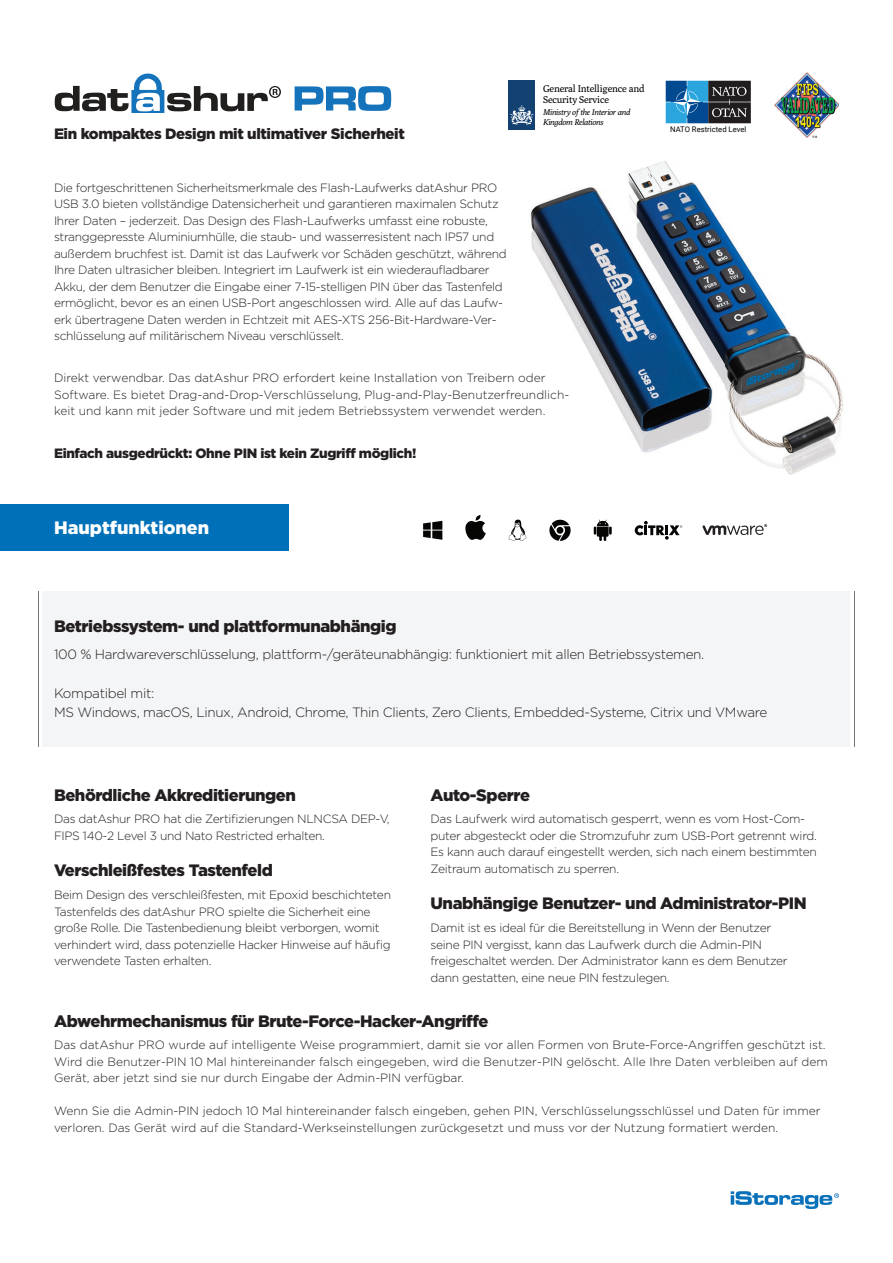
<style>
.page{position:relative;width:893px;height:1263px;background:#fff}
.page>*{position:absolute;margin:0;border:0;box-sizing:border-box;transform-origin:0 0}
.t1{font:900 18px "Gotham Pro";color:#fff}
.t2{font:900 16.5px "Gotham Pro";letter-spacing:-.025em;color:#231f20}
.t3{font:900 15px "Gotham Pro";letter-spacing:-.025em;color:#231f20}
.t4{font:300 13.5px/19.5px "Gotham Pro";letter-spacing:-.025em;color:#231f20}
.t5{font:900 13.5px "Gotham Pro";letter-spacing:-.025em;color:#231f20}
.t6{font:300 12px/16.5px "Gotham Pro";letter-spacing:-.025em;color:#231f20}
.t7{font:300 12px/16.5px "Gotham Pro";color:#231f20}
.t8{font:9.9px/10.6px "Poly";letter-spacing:-.025em;color:#040503}
.t9{font:italic 8.25px/9.9px "Poly";letter-spacing:-.025em;color:#040503}
.t10{font:7.65px "Roboto";color:#040503}
</style>
<div class="page">
<img style="left:530px;top:161px;width:314px;height:314px">
<div style="left:0;top:505px;width:288px;height:46px;background:#0071b9"></div>
<svg style="left:594px;top:519px;width:18px;height:22px"></svg>
<svg style="left:465px;top:515px;width:21px;height:25px"></svg>
<svg style="left:549px;top:520px;width:22px;height:21px"></svg>
<div style="left:557px;top:527px;width:6px;height:7px;background:#050504;border-radius:50%"></div>
<svg style="left:423px;top:521px;width:19px;height:19px"></svg>
<svg style="left:509px;top:520px;width:18px;height:21px"></svg>
<svg style="left:634px;top:521px;width:48px;height:19px"></svg>
<svg style="left:702px;top:524px;width:65px;height:11px"></svg>
<svg style="left:731px;top:1191px;width:108px;height:18px"></svg>
<div style="left:38px;top:591px;width:817px;height:155px;background:#f4f5f6"></div>
<svg style="left:666px;top:81px;width:85px;height:42px;background:#345e7b"></svg>
<img style="left:774px;top:73px;width:65px;height:64px">
<div style="left:508px;top:81px;width:27px;height:49px;background:#124172"></div>
<svg style="left:510px;top:105px;width:23px;height:20px"></svg>
<svg style="left:295px;top:86px;width:96px;height:25px"></svg>
<svg style="left:55px;top:73px;width:226px;height:40px"></svg>
<p class="t3" style="left:54px;top:125px;width:352px">Ein kompaktes Design mit ultimativer Sicherheit</p>
<p class="t8" style="left:543px;top:84px;width:103px">General Intelligence and<br>Security Service</p>
<p class="t9" style="left:543px;top:107px;width:89px">Ministry of the Interior and<br>Kingdom Relations</p>
<p class="t6" style="left:54px;top:179px;width:454px">Die fortgeschrittenen Sicherheitsmerkmale des Flash-Laufwerks datAshur PRO USB 3.0 bieten vollständige Datensicherheit und garantieren maximalen Schutz Ihrer Daten – jederzeit. Das Design des Flash-Laufwerks umfasst eine robuste, stranggepresste Aluminiumhülle, die staub- und wasserresistent nach IP57 und außerdem bruchfest ist. Damit ist das Laufwerk vor Schäden geschützt, während Ihre Daten ultrasicher bleiben. Integriert im Laufwerk ist ein wiederaufladbarer Akku, der dem Benutzer die Eingabe einer 7-15-stelligen PIN über das Tastenfeld ermöglicht, bevor es an einen USB-Port angeschlossen wird. Alle auf das Laufw&shy;erk übertragene Daten werden in Echtzeit mit AES-XTS 256-Bit-Hardware-Ver&shy;schlüsselung auf militärischem Niveau verschlüsselt.</p>
<p class="t7" style="left:54px;top:370px;width:517px">Direkt verwendbar. Das datAshur PRO erfordert keine Installation von Treibern oder<br>Software. Es bietet Drag-and-Drop-Verschlüsselung, Plug-and-Play-Benutzerfreundlich&shy;keit und kann mit jeder Software und mit jedem Betriebssystem verwendet werden.</p>
<p class="t5" style="left:54px;top:446px;width:364px">Einfach ausgedrückt: Ohne PIN ist kein Zugriff möglich!</p>
<h1 class="t1" style="left:54px;top:518px;width:157px">Hauptfunktionen</h1>
<p class="t10" style="left:670px;top:124px;width:78px">NATO Restricted Level</p>
<h2 class="t2" style="left:54px;top:617px;width:344px">Betriebssystem- und plattformunabhängig</h2>
<p class="t4" style="left:54px;top:644px;width:652px">100 % Hardwareverschlüsselung, plattform-/geräteunabhängig: funktioniert mit allen Betriebssystemen.</p>
<p class="t4" style="left:54px;top:683px;width:715px">Kompatibel mit:<br>MS Windows, macOS, Linux, Android, Chrome, Thin Clients, Zero Clients, Embedded-Systeme, Citrix und VMware</p>
<h2 class="t2" style="left:54px;top:785px;width:243px">Behördliche Akkreditierungen</h2>
<p class="t6" style="left:54px;top:811px;width:337px">Das datAshur PRO hat die Zertifizierungen NLNCSA DEP-V,<br>FIPS 140-2 Level 3 und Nato Restricted erhalten.</p>
<h2 class="t2" style="left:54px;top:861px;width:220px">Verschleißfestes Tastenfeld</h2>
<p class="t6" style="left:54px;top:887px;width:339px">Beim Design des verschleißfesten, mit Epoxid beschichteten Tastenfelds des datAshur PRO spielte die Sicherheit eine große Rolle. Die Tastenbedienung bleibt verborgen, womit verhindert wird, dass potenzielle Hacker Hinweise auf häufig verwendete Tasten erhalten.</p>
<h2 class="t2" style="left:431px;top:785px;width:101px">Auto-Sperre</h2>
<p class="t6" style="left:431px;top:811px;width:388px">Das Laufwerk wird automatisch gesperrt, wenn es vom Host-Com&shy;puter abgesteckt oder die Stromzufuhr zum USB-Port getrennt wird.<br>Es kann auch darauf eingestellt werden, sich nach einem bestimmten Zeitraum automatisch zu sperren.</p>
<h2 class="t2" style="left:431px;top:894px;width:378px">Unabhängige Benutzer- und Administrator-PIN</h2>
<p class="t6" style="left:431px;top:920px;width:359px">Damit ist es ideal für die Bereitstellung in Wenn der Benutzer seine PIN vergisst, kann das Laufwerk durch die Admin-PIN freigeschaltet werden. Der Administrator kann es dem Benutzer dann gestatten, eine neue PIN festzulegen.</p>
<h2 class="t2" style="left:54px;top:1011px;width:436px">Abwehrmechanismus für Brute-Force-Hacker-Angriffe</h2>
<p class="t7" style="left:54px;top:1037px;width:775px">Das datAshur PRO wurde auf intelligente Weise programmiert, damit sie vor allen Formen von Brute-Force-Angriffen geschützt ist.<br>Wird die Benutzer-PIN 10 Mal hintereinander falsch eingegeben, wird die Benutzer-PIN gelöscht. Alle Ihre Daten verbleiben auf dem<br>Gerät, aber jetzt sind sie nur durch Eingabe der Admin-PIN verfügbar.</p>
<p class="t7" style="left:54px;top:1103px;width:768px">Wenn Sie die Admin-PIN jedoch 10 Mal hintereinander falsch eingeben, gehen PIN, Verschlüsselungsschlüssel und Daten für immer verloren. Das Gerät wird auf die Standard-Werkseinstellungen zurückgesetzt und muss vor der Nutzung formatiert werden.</p>
</div>
